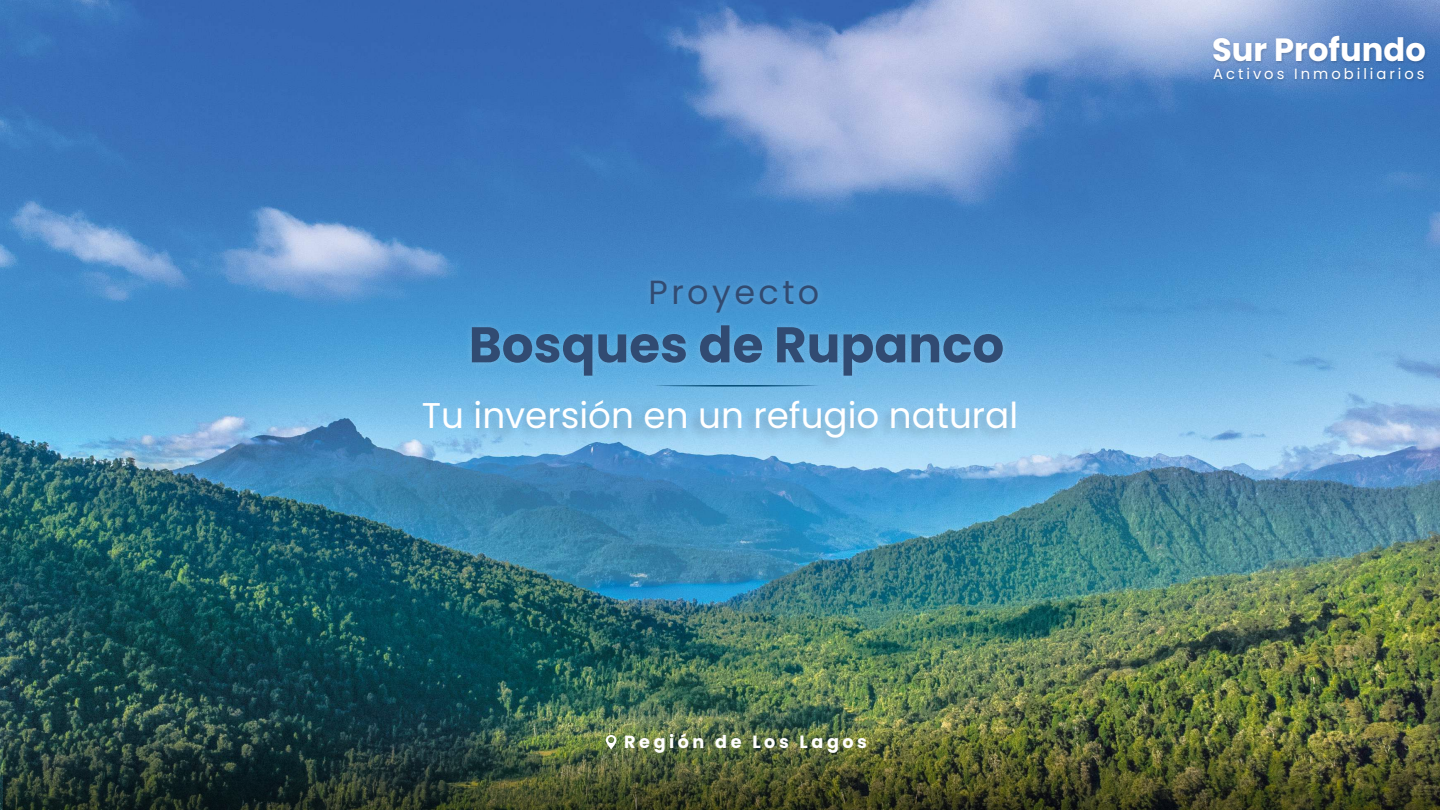
<style>
.page{position:relative;width:1440px;height:810px;background:#fff}
.page>*{position:absolute;margin:0;border:0;box-sizing:border-box;transform-origin:0 0}
.t1{font:700 50.03px "Poppins";color:#314b72}
.t2{font:35.78px "Poppins";color:#fff}
.t3{font:33.45px "Poppins";letter-spacing:.105em;color:#314b72}
.t4{font:700 32.17px "Poppins";color:#fff}
.t5{font:700 17.62px "Poppins";letter-spacing:.2em;color:#fff}
.t6{font:14.77px "Poppins";letter-spacing:.2em;color:#fff}
</style>
<div class="page">
<img style="left:0;top:0;width:1440px;height:810px">
<img style="left:457px;top:264px;width:559px;height:140px">
<svg style="left:654px;top:385px;width:165px;height:2px"></svg>
<img style="left:460px;top:391px;width:564px;height:74px">
<img style="left:4px;top:719px;width:1436px;height:91px">
<svg style="left:606px;top:735px;width:10px;height:14px"></svg>
<img style="left:1210px;top:33px;width:219px;height:50px">
<p class="t3" style="left:649px;top:273px;width:172px">Proyecto</p>
<h1 class="t1" style="left:469px;top:316px;width:537px">Bosques de Rupanco</h1>
<p class="t2" style="left:422px;top:394px;width:598px">Tu inversión en un refugio natural</p>
<p class="t5" style="left:624px;top:732px;width:244px">Región de Los Lagos</p>
<p class="t4" style="left:1212px;top:32px;width:215px">Sur Profundo</p>
<p class="t6" style="left:1213px;top:66px;width:213px">Activos Inmobiliarios</p>
</div>
